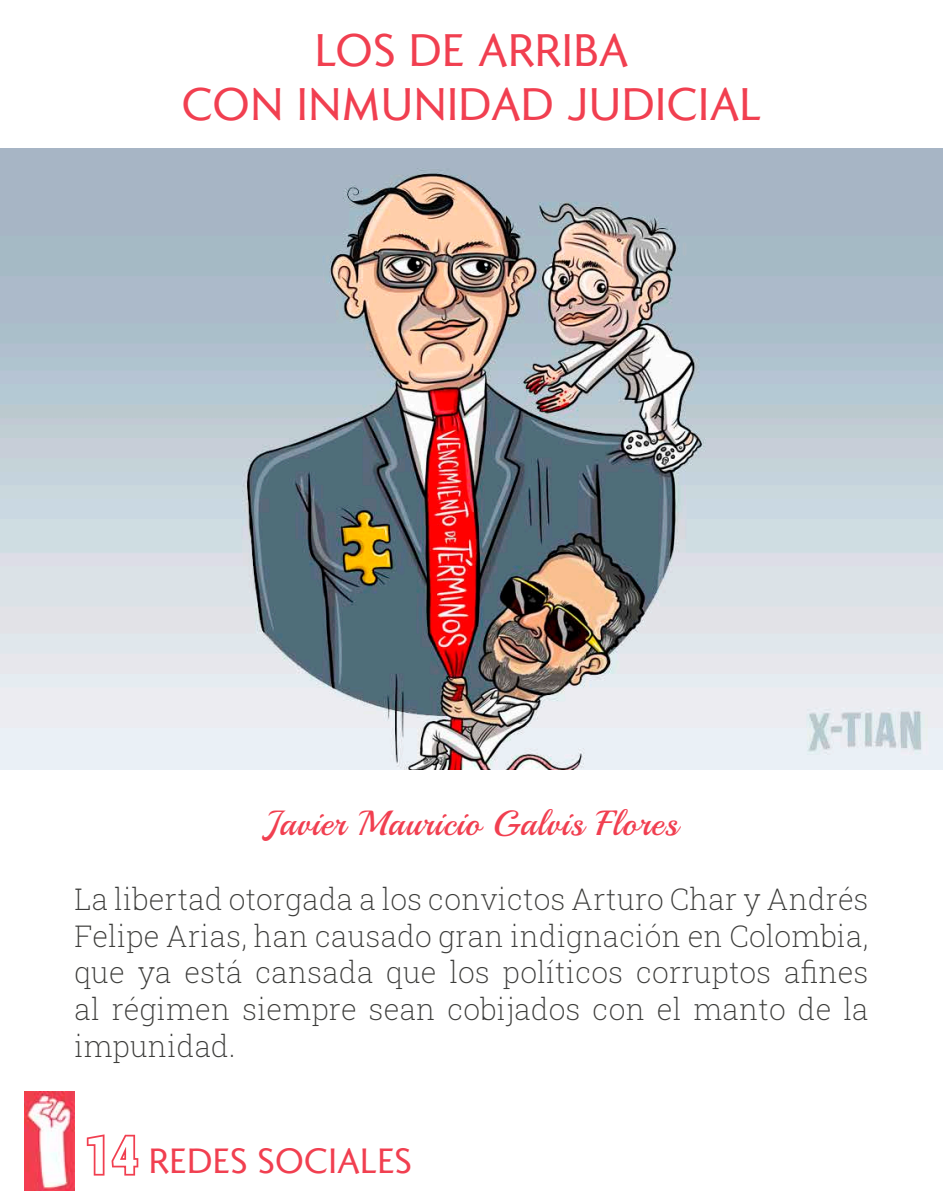
<style>
.page{position:relative;width:943px;height:1191px;background:#fff}
.page>*{position:absolute;margin:0;border:0;box-sizing:border-box;transform-origin:0 0}
.t1{font:45.5px/53.9px "Romanica";letter-spacing:.01em;color:#f13f50;text-align:center}
.t2{font:35px "Playball";letter-spacing:.025em;color:#f13f50}
.t3{font:35px "Romanica";letter-spacing:.01em;color:#f13f50}
.t4{font:200 29.75px/36.8px "Roboto Slab";letter-spacing:.01em;color:#3c3c3a;text-align:justify}
.s1{font-family:"Roboto Condensed";font-weight:700;font-size:52.5px}
</style>
<div class="page">
<img style="left:0;top:149px;width:943px;height:620px">
<img style="left:25px;top:1091px;width:49px;height:100px">
<h1 class="t1" style="left:182px;top:22px;width:581px">LOS DE ARRIBA<br>CON INMUNIDAD JUDICIAL</h1>
<p class="t2" style="left:265px;top:802px;width:414px">Javier Mauricio Galvis Flores</p>
<p class="t4" style="left:74px;top:879px;width:795px">La libertad otorgada a los convictos Arturo Char y Andrés Felipe Arias, han causado gran indignación en Colombia, que ya está cansada que los políticos corruptos afines al régimen siempre sean cobijados con el manto de la impunidad.</p>
<p class="t3" style="left:85px;top:1137px;width:328px"><span class="s1">14</span> REDES SOCIALES</p>
</div>
